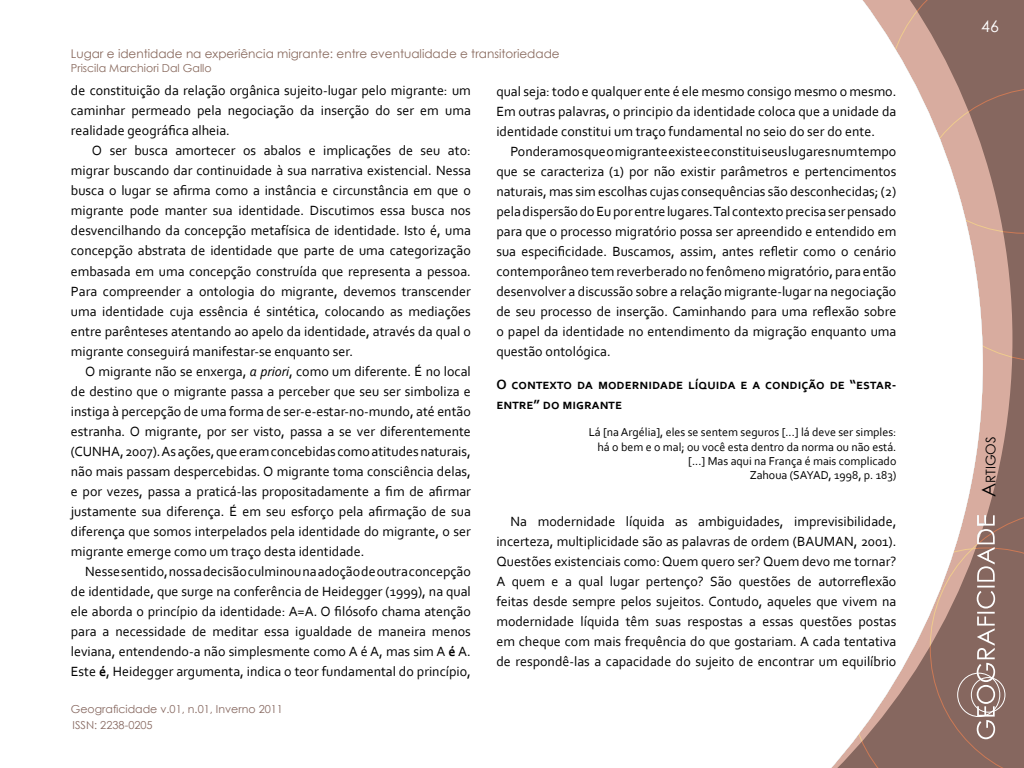
<style>
.page{position:relative;width:1024px;height:768px;background:#fff}
.page>*{position:absolute;margin:0;border:0;box-sizing:border-box;transform-origin:0 0}
.t1{font:16px "Century Gothic";color:#fff}
.t2{font:14px/20px "Corbel";color:#000;text-align:justify}
.t3{font:700 14px/20px "Corbel";color:#000}
.t4{font:13.3px "Century Gothic";color:#000}
.t5{font:12px/14.4px "Corbel";color:#000;text-align:right}
.t6{font:12px "Century Gothic";color:#88695d}
.t7{font:11px "Century Gothic";color:#876961}
.t8{font:11px "Century Gothic";color:#88695d}
.s1{font-style:italic}
.s2{font-weight:700}
.s3{font-size:19px}
</style>
<div class="page">
<svg style="left:1012px;top:0;width:12px;height:87px"></svg>
<div style="left:1012px;top:87px;width:12px;height:275px;background:#86675f"></div>
<div style="left:1012px;top:510px;width:12px;height:258px;background:#86675f"></div>
<svg style="left:831px;top:0;width:181px;height:768px"></svg>
<p class="t6" style="left:71px;top:46px;width:490px">Lugar e identidade na experiência migrante: entre eventualidade e transitoriedade</p>
<p class="t8" style="left:71px;top:60px;width:142px">Priscila Marchiori Dal Gallo</p>
<p class="t2" style="left:71px;top:80px;width:402px">de constituição da relação orgânica sujeito-lugar pelo migrante: um caminhar permeado pela negociação da inserção do ser em uma realidade geográfica alheia.</p>
<p class="t2" style="left:71px;top:140px;width:402px;text-indent:21px">O ser busca amortecer os abalos e implicações de seu ato: migrar buscando dar continuidade à sua narrativa existencial. Nessa busca o lugar se afirma como a instância e circunstância em que o migrante pode manter sua identidade. Discutimos essa busca nos desvencilhando da concepção metafísica de identidade. Isto é, uma concepção abstrata de identidade que parte de uma categorização embasada em uma concepção construída que representa a pessoa.<br>Para compreender a ontologia do migrante, devemos transcender uma identidade cuja essência é sintética, colocando as mediações entre parênteses atentando ao apelo da identidade, através da qual o migrante conseguirá manifestar-se enquanto ser.</p>
<p class="t2" style="left:71px;top:361px;width:402px;text-indent:14px">O migrante não se enxerga, <span class="s1">a priori</span>, como um diferente. É no local de destino que o migrante passa a perceber que seu ser simboliza e instiga à percepção de uma forma de ser-e-estar-no-mundo, até então estranha. O migrante, por ser visto, passa a se ver diferentemente (CUNHA, 2007). As ações, que eram concebidas como atitudes naturais, não mais passam despercebidas. O migrante toma consciência delas, e por vezes, passa a praticá-las propositadamente a fim de afirmar justamente sua diferença. É em seu esforço pela afirmação de sua diferença que somos interpelados pela identidade do migrante, o ser migrante emerge como um traço desta identidade.</p>
<p class="t2" style="left:71px;top:561px;width:402px;text-indent:14px">Nesse sentido, nossa decisão culminou na adoção de outra concepção de identidade, que surge na conferência de Heidegger (1999), na qual ele aborda o princípio da identidade: A=A. O filósofo chama atenção para a necessidade de meditar essa igualdade de maneira menos leviana, entendendo-a não simplesmente como A é A, mas sim A <span class="s2">é</span> A.<br>Este <span class="s2">é</span>, Heidegger argumenta, indica o teor fundamental do princípio,</p>
<p class="t7" style="left:71px;top:701px;width:214px">Geograficidade v.01, n.01, Inverno 2011</p>
<p class="t7" style="left:73px;top:717px;width:82px">ISSN: 2238-0205</p>
<p class="t2" style="left:496px;top:81px;width:402px">qual seja: todo e qualquer ente é ele mesmo consigo mesmo o mesmo.<br>Em outras palavras, o principio da identidade coloca que a unidade da identidade constitui um traço fundamental no seio do ser do ente.</p>
<p class="t2" style="left:496px;top:141px;width:402px;text-indent:14px">Ponderamos que o migrante existe e constitui seus lugares num tempo que se caracteriza (1) por não existir parâmetros e pertencimentos naturais, mas sim escolhas cujas consequências são desconhecidas; (2) pela dispersão do Eu por entre lugares. Tal contexto precisa ser pensado para que o processo migratório possa ser apreendido e entendido em sua especificidade. Buscamos, assim, antes refletir como o cenário contemporâneo tem reverberado no fenômeno migratório, para então desenvolver a discussão sobre a relação migrante-lugar na negociação de seu processo de inserção. Caminhando para uma reflexão sobre o papel da identidade no entendimento da migração enquanto uma questão ontológica.</p>
<p class="t3" style="left:496px;top:374px;width:402px">O contexto da modernidade líquida e a condição de “estar&shy;entre” do migrante</p>
<p class="t5" style="left:589px;top:425px;width:309px">Lá [na Argélia], eles se sentem seguros [...] lá deve ser simples: há o bem e o mal; ou você esta dentro da norma ou não está. [...] Mas aqui na França é mais complicado<br>Zahoua (SAYAD, 1998, p. 183)</p>
<p class="t2" style="left:496px;top:511px;width:402px;text-indent:14px">Na modernidade líquida as ambiguidades, imprevisibilidade, incerteza, multiplicidade são as palavras de ordem (BAUMAN, 2001).<br>Questões existenciais como: Quem quero ser? Quem devo me tornar?<br>A quem e a qual lugar pertenço? São questões de autorreflexão feitas desde sempre pelos sujeitos. Contudo, aqueles que vivem na modernidade líquida têm suas respostas a essas questões postas em cheque com mais frequência do que gostariam. A cada tentativa de respondê-las a capacidade do sujeito de encontrar um equilíbrio</p>
<p class="t1" style="left:981px;top:15px;width:19px">46</p>
<p class="t4" style="left:981px;top:497px;width:62px;rotate:-90deg"><span class="s3">A</span>rtigos</p>
</div>
